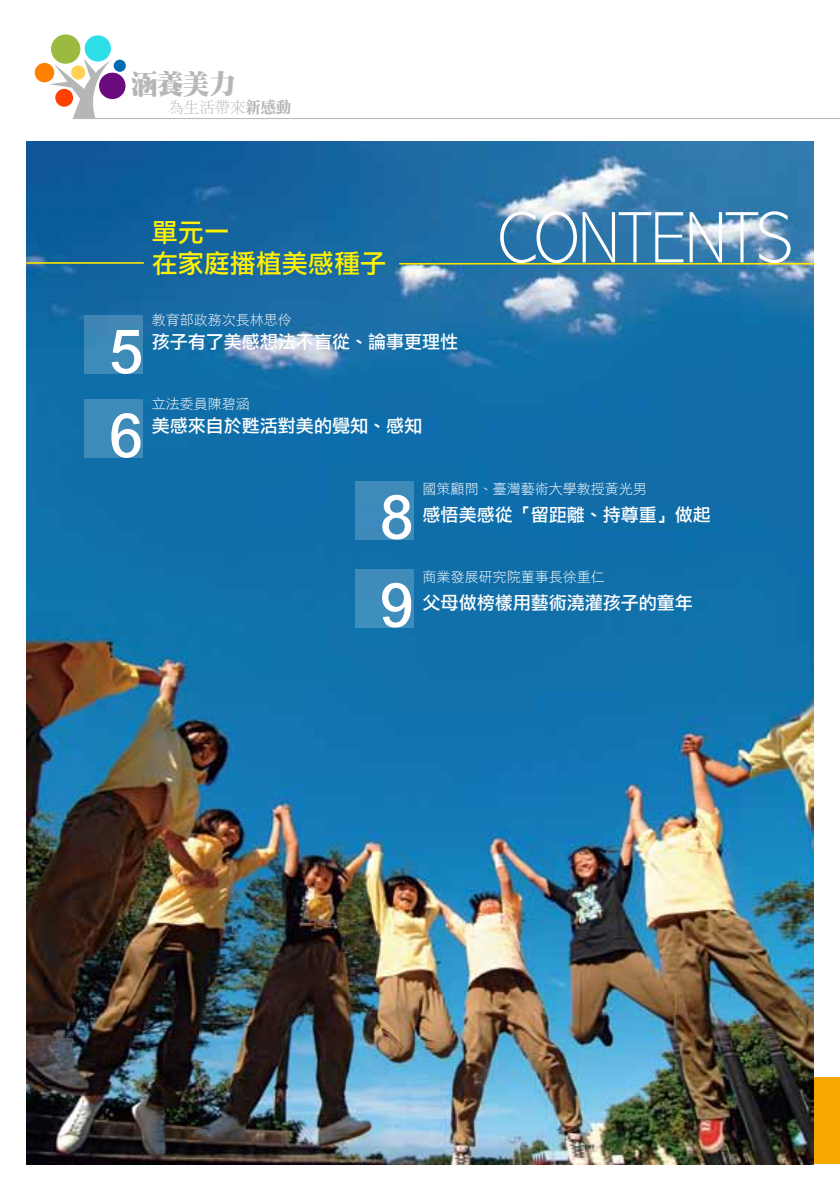
<style>
.page{position:relative;width:840px;height:1191px;background:#fff}
.page>*{position:absolute;margin:0;border:0;box-sizing:border-box;transform-origin:0 0}
.t1{font:70px "DF Li Hei Lt HK BF";letter-spacing:-.03em;color:#fff}
.t2{font:61.4px "DF Li Hei Md HK BF";color:#fff}
.t3{font:900 27.2px "Inn Ming";color:#b5b6b6}
.t4{font:26px/31.2px "DF Li Hei Md HK BF";color:#fff100}
.t5{font:18px "DF Li Hei Md HK BF";color:#fff}
.t6{font:16.2px "DF Li Song Lt HK BF";letter-spacing:-.03em;color:#b5b6b6}
.t7{font:14px "DF Li Hei Lt HK BF";color:#fff}
.s1{font-family:"DF Li Song Bd HK BF"}
</style>
<div class="page">
<div style="left:808px;top:1077px;width:31px;height:87px;background:#f6a800"></div>
<svg style="left:85px;top:35px;width:26px;height:27px"></svg>
<div style="left:86px;top:37px;width:23px;height:23px;background:#2edee8;border-radius:50%"></div>
<svg style="left:114px;top:60px;width:12px;height:12px"></svg>
<div style="left:114px;top:60px;width:11px;height:11px;background:#006bb0;border-radius:50%"></div>
<svg style="left:35px;top:63px;width:19px;height:19px"></svg>
<div style="left:36px;top:64px;width:17px;height:17px;background:#ff8000;border-radius:50%"></div>
<svg style="left:42px;top:58px;width:69px;height:60px"></svg>
<svg style="left:51px;top:34px;width:29px;height:30px"></svg>
<div style="left:52px;top:36px;width:27px;height:26px;background:#9cba40;border-radius:50%"></div>
<svg style="left:99px;top:73px;width:26px;height:26px"></svg>
<div style="left:100px;top:74px;width:24px;height:24px;background:#6b0a7d;border-radius:50%"></div>
<hr style="left:73px;top:118px;width:766px;height:1px;background:#b5b6b6">
<img style="left:26px;top:142px;width:787px;height:1022px">
<div style="left:84px;top:315px;width:59px;height:59px;background:#3e89b9"></div>
<div style="left:84px;top:399px;width:59px;height:59px;background:#3e8ab9"></div>
<div style="left:354px;top:481px;width:59px;height:58px;background:#3e8ab9"></div>
<div style="left:354px;top:568px;width:59px;height:59px;background:#3f8cba"></div>
<hr style="left:26px;top:262px;width:118px;height:2px;background:#ffe600">
<hr style="left:399px;top:263px;width:414px;height:1px;background:#ffe600">
<h3 class="t3" style="left:131px;top:70px;width:106px">涵養美力</h3>
<p class="t6" style="left:168px;top:99px;width:125px">為生活帶來<span class="s1">新感動</span></p>
<h2 class="t2" style="left:109px;top:320px;width:35px">5</h2>
<h2 class="t2" style="left:109px;top:404px;width:35px">6</h2>
<h3 class="t4" style="left:152px;top:217px;width:235px">單元一<br>在家庭播植美感種子</h3>
<p class="t7" style="left:152px;top:313px;width:141px">教育部政務次長林思伶</p>
<p class="t5" style="left:152px;top:332px;width:307px">孩子有了美感想法不盲從、論事更理性</p>
<p class="t7" style="left:152px;top:397px;width:99px">立法委員陳碧涵</p>
<p class="t5" style="left:152px;top:416px;width:271px">美感來自於甦活對美的覺知、感知</p>
<h1 class="t1" style="left:497px;top:202px;width:296px">CONTENTS</h1>
<p class="t7" style="left:422px;top:481px;width:226px">國策顧問、臺灣藝術大學教授黃光男</p>
<h2 class="t2" style="left:379px;top:486px;width:35px">8</h2>
<p class="t5" style="left:422px;top:505px;width:289px">感悟美感從「留距離、持尊重」做起</p>
<p class="t7" style="left:422px;top:569px;width:184px">商業發展研究院董事長徐重仁</p>
<h2 class="t2" style="left:379px;top:574px;width:35px">9</h2>
<p class="t5" style="left:422px;top:593px;width:271px">父母做榜樣用藝術澆灌孩子的童年</p>
</div>
